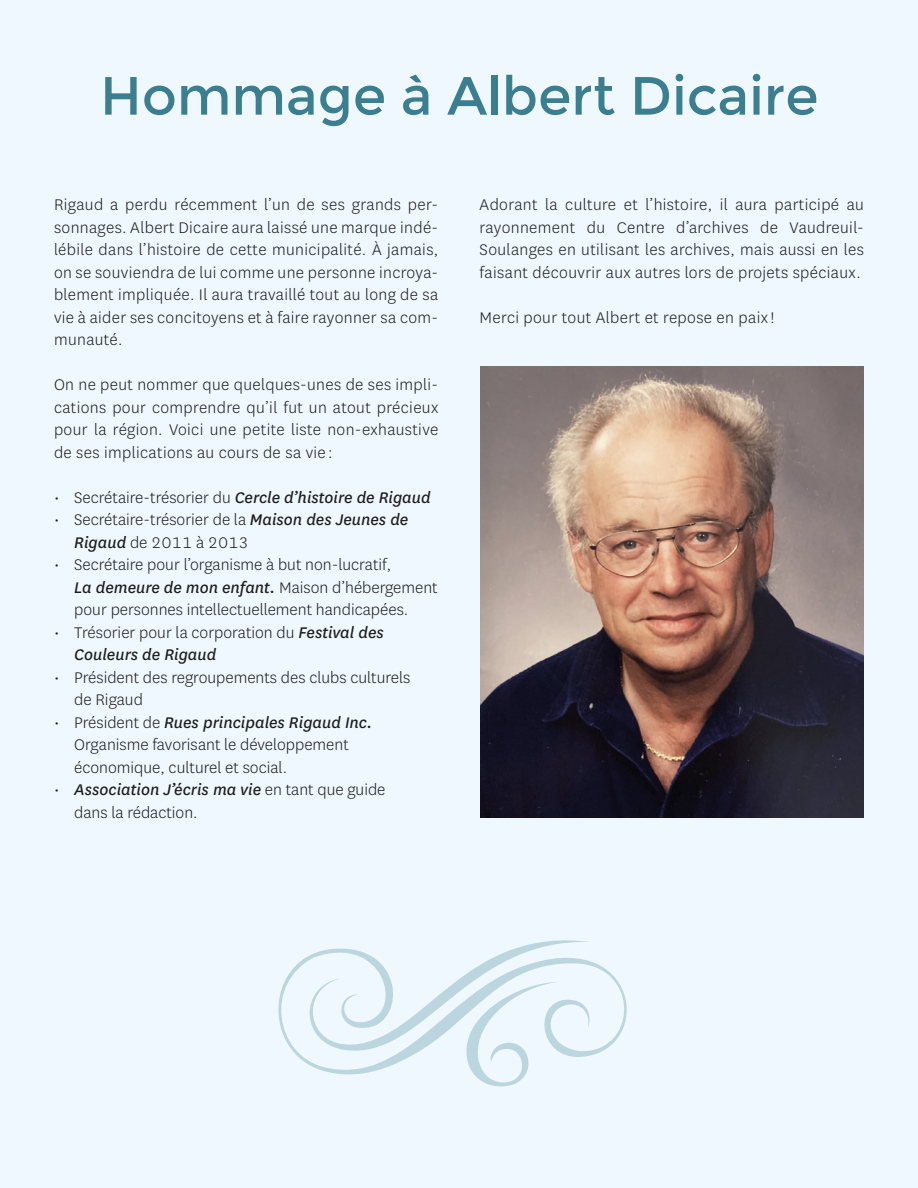
<style>
.page{position:relative;width:918px;height:1188px;background:#eff8fe}
.page>*{position:absolute;margin:0;border:0;box-sizing:border-box;transform-origin:0 0}
.Titre{font:53.85px "Montserrat";color:#3a7e8f}
.Fonds{font:300 18px/22.5px "National";letter-spacing:.02em;color:#1d1d1b;text-align:justify}
.Boulet{font:300 18px/22.5px "National";color:#1d1d1b}
.Boulet-2{font:italic 18px "National";color:#1d1d1b}
.s1{font-weight:300;font-style:normal}
.s2{font-weight:400;font-style:italic}
</style>
<div class="page">
<img style="left:480px;top:366px;width:384px;height:451px">
<svg style="left:278px;top:961px;width:349px;height:95px"></svg>
<svg style="left:298px;top:940px;width:292px;height:147px"></svg>
<p class="Titre" style="left:100px;top:64px;width:720px">Hommage à Albert Dicaire</p>
<p class="Fonds" style="left:54px;top:193px;width:386px;text-align:left">Rigaud a perdu récemment l’un de ses grands per&shy;sonnages. Albert Dicaire aura laissé une marque indé&shy;lébile dans l’histoire de cette municipalité. À jamais, on se souviendra de lui comme une personne incroya&shy;blement impliquée. Il aura travaillé tout au long de sa vie à aider ses concitoyens et à faire rayonner sa com&shy;munauté.</p>
<p class="Fonds" style="left:54px;top:373px;width:386px">On ne peut nommer que quelques-unes de ses impli&shy;cations pour comprendre qu’il fut un atout précieux pour la région. Voici une petite liste non-exhaustive de ses implications au cours de sa vie :</p>
<p class="Boulet-2" style="left:54px;top:486px;width:378px"><span class="s1">• Secrétaire-trésorier du</span> Cercle d’histoire de Rigaud</p>
<p class="Boulet" style="left:74px;top:508px;width:336px;text-indent:-20px">• Secrétaire-trésorier de la <span class="s2">Maison des Jeunes de<br>Rigaud</span> de 2011 à 2013</p>
<p class="Boulet" style="left:74px;top:553px;width:365px;text-indent:-20px">• Secrétaire pour l’organisme à but non-lucratif,<br><span class="s2">La demeure de mon enfant.</span> Maison d’hébergement pour personnes intellectuellement handicapées.</p>
<p class="Boulet" style="left:74px;top:620px;width:311px;text-indent:-20px">• Trésorier pour la corporation du <span class="s2">Festival des<br>Couleurs de Rigaud</span></p>
<p class="Boulet" style="left:74px;top:665px;width:338px;text-indent:-20px">• Président des regroupements des clubs culturels de Rigaud</p>
<p class="Boulet" style="left:74px;top:710px;width:300px;text-indent:-20px">• Président de <span class="s2">Rues principales Rigaud Inc.<br></span>Organisme favorisant le développement économique, culturel et social.</p>
<p class="Boulet" style="left:74px;top:778px;width:313px;text-indent:-20px">• <span class="s2">Association J’écris ma vie</span> en tant que guide dans la rédaction.</p>
<p class="Fonds" style="left:480px;top:193px;width:386px">Adorant la culture et l’histoire, il aura participé au rayonnement du Centre d’archives de Vaudreuil-Soulanges en utilisant les archives, mais aussi en les faisant découvrir aux autres lors de projets spéciaux.</p>
<p class="Fonds" style="left:480px;top:305px;width:296px">Merci pour tout Albert et repose en paix !</p>
</div>
